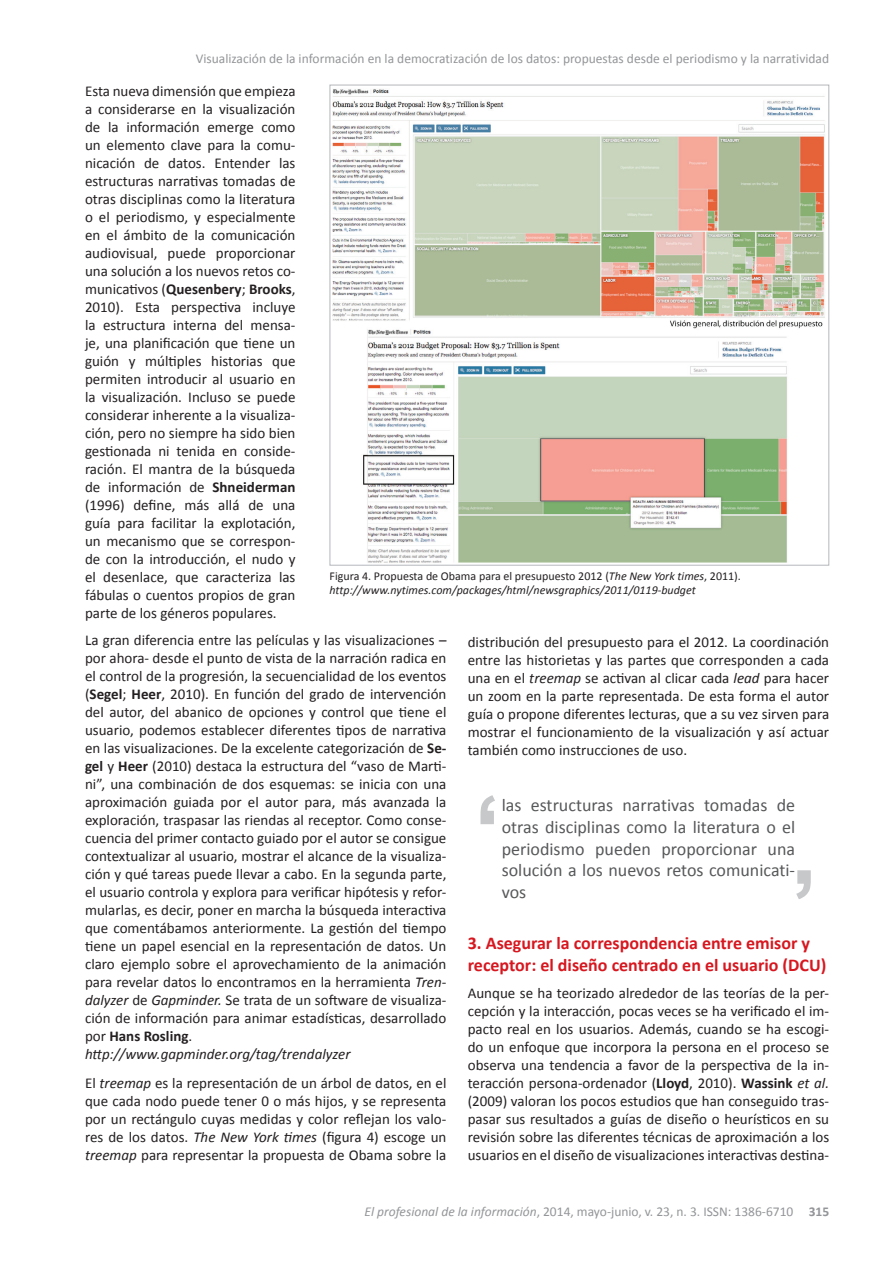
<style>
.page{position:relative;width:893px;height:1263px;background:#fff}
.page>*{position:absolute;margin:0;border:0;box-sizing:border-box;transform-origin:0 0}
.t1{font:18px/21.6px "Calibri";color:#57585a;text-align:justify}
.t2{font:700 18px/21.6px "Calibri";color:#d7171f}
.t3{font:15px/18px "Calibri";color:#231f20;text-align:justify}
.t4{font:13.5px "Calibri";color:#939598}
.t5{font:italic 12px/14.4px "Calibri";color:#231f20}
.s1{font-weight:700}
.s2{font-style:italic}
.s3{font-style:normal}
</style>
<div class="page">
<svg style="left:796px;top:870px;width:15px;height:29px"></svg>
<svg style="left:480px;top:795px;width:15px;height:29px"></svg>
<img style="left:333px;top:89px;width:492px;height:474px">
<p class="t4" style="left:196px;top:50px;width:635px">Visualización de la información en la democratización de los datos: propuestas desde el periodismo y la narratividad</p>
<p class="t3" style="left:85px;top:82px;width:212px">Esta nueva dimensión que empieza a considerarse en la visualización de la información emerge como un elemento clave para la comu&shy;nicación de datos. Entender las estructuras narrativas tomadas de otras disciplinas como la literatura o el periodismo, y especialmente en el ámbito de la comunicación audiovisual, puede proporcionar una solución a los nuevos retos co&shy;municativos (<span class="s1">Quesenbery</span>; <span class="s1">Brooks</span>, 2010). Esta perspectiva incluye la estructura interna del mensa&shy;je, una planificación que tiene un guión y múltiples historias que permiten introducir al usuario en la visualización. Incluso se puede considerar inherente a la visualiza&shy;ción, pero no siempre ha sido bien gestionada ni tenida en conside&shy;ración. El mantra de la búsqueda de información de <span class="s1">Shneiderman </span>(1996) define, más allá de una guía para facilitar la explotación, un mecanismo que se correspon&shy;de con la introducción, el nudo y el desenlace, que caracteriza las fábulas o cuentos propios de gran parte de los géneros populares.</p>
<p class="t3" style="left:85px;top:631px;width:363px;text-align:left">La gran diferencia entre las películas y las visualizaciones – por ahora- desde el punto de vista de la narración radica en el control de la progresión, la secuencialidad de los eventos (<span class="s1">Segel</span>; <span class="s1">Heer</span>, 2010). En función del grado de intervención del autor, del abanico de opciones y control que tiene el usuario, podemos establecer diferentes tipos de narrativa en las visualizaciones. De la excelente categorización de <span class="s1">Se&shy;gel</span> y <span class="s1">Heer</span> (2010) destaca la estructura del “vaso de Marti&shy;ni”, una combinación de dos esquemas: se inicia con una aproximación guiada por el autor para, más avanzada la exploración, traspasar las riendas al receptor. Como conse&shy;cuencia del primer contacto guiado por el autor se consigue contextualizar al usuario, mostrar el alcance de la visualiza&shy;ción y qué tareas puede llevar a cabo. En la segunda parte, el usuario controla y explora para verificar hipótesis y refor&shy;mularlas, es decir, poner en marcha la búsqueda interactiva que comentábamos anteriormente. La gestión del tiempo tiene un papel esencial en la representación de datos. Un claro ejemplo sobre el aprovechamiento de la animación para revelar datos lo encontramos en la herramienta <span class="s2">Tren&shy;dalyzer</span> de <span class="s2">Gapminder.</span> Se trata de un software de visualiza&shy;ción de información para animar estadísticas, desarrollado por <span class="s1">Hans Rosling</span>. <span class="s2">http://www.gapminder.org/tag/trendalyzer</span></p>
<p class="t3" style="left:85px;top:1074px;width:363px">El <span class="s2">treemap</span> es la representación de un árbol de datos, en el que cada nodo puede tener 0 o más hijos, y se representa por un rectángulo cuyas medidas y color reflejan los valo&shy;res de los datos. <span class="s2">The New York times</span> (figura 4) escoge un <span class="s2">treemap</span> para representar la propuesta de Obama sobre la</p>
<p class="t5" style="left:330px;top:568px;width:413px"><span class="s3">Figura 4. Propuesta de Obama para el presupuesto 2012 (</span>The New York times<span class="s3">, 2011). </span>http://www.nytimes.com/packages/html/newsgraphics/2011/0119-budget</p>
<p class="t3" style="left:468px;top:633px;width:363px">distribución del presupuesto para el 2012. La coordinación entre las historietas y las partes que corresponden a cada una en el <span class="s2">treemap</span> se activan al clicar cada <span class="s2">lead</span> para hacer un zoom en la parte representada. De esta forma el autor guía o propone diferentes lecturas, que a su vez sirven para mostrar el funcionamiento de la visualización y así actuar también como instrucciones de uso.</p>
<p class="t1" style="left:502px;top:795px;width:295px">las estructuras narrativas tomadas de otras disciplinas como la literatura o el periodismo pueden proporcionar una solución a los nuevos retos comunicati&shy;vos</p>
<p class="t2" style="left:468px;top:933px;width:360px">3. Asegurar la correspondencia entre emisor y receptor: el diseño centrado en el usuario (DCU)</p>
<p class="t3" style="left:468px;top:983px;width:363px">Aunque se ha teorizado alrededor de las teorías de la per&shy;cepción y la interacción, pocas veces se ha verificado el im&shy;pacto real en los usuarios. Además, cuando se ha escogi&shy;do un enfoque que incorpora la persona en el proceso se observa una tendencia a favor de la perspectiva de la in&shy;teracción persona-ordenador (<span class="s1">Lloyd</span>, 2010). <span class="s1">Wassink</span> <span class="s2">et al. </span>(2009) valoran los pocos estudios que han conseguido tras&shy;pasar sus resultados a guías de diseño o heurísticos en su revisión sobre las diferentes técnicas de aproximación a los usuarios en el diseño de visualizaciones interactivas destina-</p>
<p class="t4" style="left:364px;top:1203px;width:466px"><span class="s2">El profesional de la información</span>, 2014, mayo-junio, v. 23, n. 3. ISSN: 1386-6710 <span class="s1">315</span></p>
</div>
